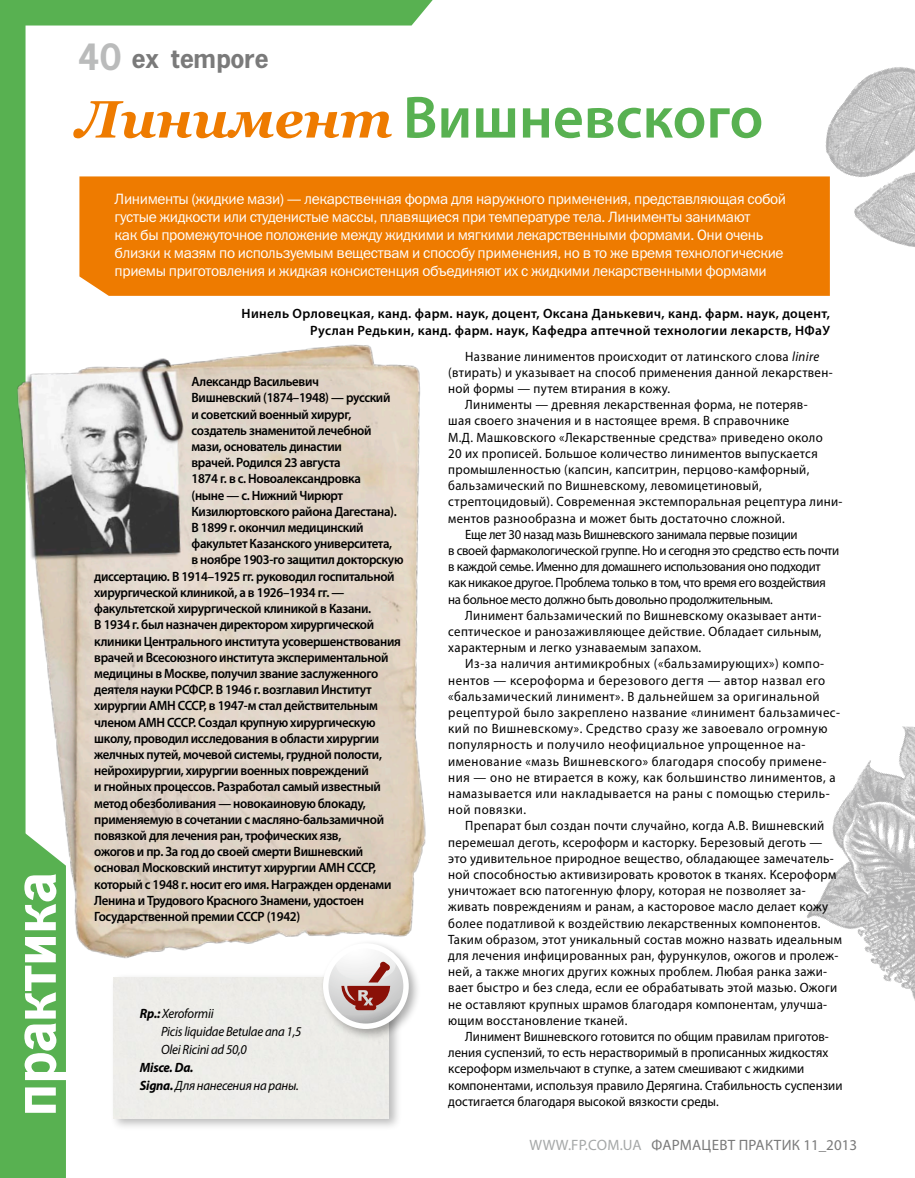
<style>
.page{position:relative;width:915px;height:1178px;background:#fff}
.page>*{position:absolute;margin:0;border:0;box-sizing:border-box;transform-origin:0 0}
.t1{font:700 63px "News Paper C";color:#fff}
.t2{font:600 60px "Myriad Pro";color:#58b151}
.t3{font:700 39px "News Paper C";color:#babbbb}
.t4{font:700 28.5px "News Paper C";color:#7a7a7a}
.t5{font:15px/18px "Franklin Gothic Book ITC";letter-spacing:-.025em;color:#fff}
.t6{font:15px "Myriad Pro";letter-spacing:.02em;color:#7a7a7a}
.t7{font:13.5px "Myriad Pro";letter-spacing:.025em;color:#000;scale:.95 1}
.t8{font:600 13.5px/16.2px "Myriad Pro";letter-spacing:-.025em;color:#000;scale:.95 1}
.t9{font:13.5px "Myriad Pro";letter-spacing:-.025em;color:#000;scale:.95 1}
.t10{font:13.5px "Myriad Pro";color:#000;scale:.95 1}
.t11{font:600 13.5px/16.2px "Myriad Pro";letter-spacing:.025em;color:#000;text-align:right}
.t12{font:italic 13.5px/18px "Myriad Pro";letter-spacing:-.02em;color:#000;scale:.95 1}
.s1{font-family:"Georgia";font-weight:700;font-style:italic;font-size:52.5px;color:#ee7b00}
.s2{font-weight:700}
.s3{font-style:italic}
.s4{color:#a5a8a8}
</style>
<div class="page">
<svg style="left:0;top:0;width:433px;height:1178px"></svg>
<img style="left:806px;top:726px;width:108px;height:272px">
<img style="left:825px;top:67px;width:89px;height:222px">
<div style="left:79px;top:176px;width:750px;height:120px;background:#ee7b00"></div>
<img style="left:9px;top:334px;width:424px;height:646px">
<div style="left:109px;top:973px;width:292px;height:158px;background:#000;opacity:.27"></div>
<div style="left:114px;top:977px;width:275px;height:141px;background:#edede9"></div>
<div style="left:318px;top:939px;width:103px;height:102px;background:#000;opacity:.33"></div>
<svg style="left:325px;top:946px;width:81px;height:80px"></svg>
<div style="left:323px;top:943px;width:85px;height:86px;border:5px solid #fff;border-radius:50%"></div>
<h3 class="t3" style="left:77px;top:36px;width:47px">40</h3>
<h3 class="t4" style="left:132px;top:44px;width:138px">ex tempore</h3>
<h2 class="t2" style="left:77px;top:79px;width:688px"><span class="s1">Линимент</span> Вишневского</h2>
<p class="t5" style="left:115px;top:189px;width:672px">Линименты (жидкие мази) — лекарственная форма для наружного применения, представляющая собой густые жидкости или студенистые массы, плавящиеся при температуре тела. Линименты занимают<br>как бы промежуточное положение между жидкими и мягкими лекарственными формами. Они очень близки к мазям по используемым веществам и способу применения, но в то же время технологические приемы приготовления и жидкая консистенция объединяют их с жидкими лекарственными формами</p>
<h1 class="t1" style="left:1px;top:1116px;width:245px;rotate:-90deg">практика</h1>
<p class="t11" style="left:241px;top:305px;width:589px">Нинель Орловецкая, канд. фарм. наук, доцент, Оксана Данькевич, канд. фарм. наук, доцент,<br>Руслан Редькин, канд. фарм. наук, Кафедра аптечной технологии лекарств, НФаУ</p>
<p class="t8" style="left:191px;top:373px;width:136px">Александр Васильевич</p>
<p class="t8" style="left:191px;top:389px;width:211px">Вишневский (1874–1948) — русский</p>
<p class="t8" style="left:191px;top:406px;width:170px">и советский военный хирург,</p>
<p class="t8" style="left:191px;top:422px;width:191px">создатель знаменитой лечебной</p>
<p class="t8" style="left:191px;top:438px;width:160px">мази, основатель династии</p>
<p class="t8" style="left:191px;top:454px;width:158px">врачей. Родился 23 августа</p>
<p class="t8" style="left:191px;top:470px;width:180px">1874 г. в с. Н овоалександровка</p>
<p class="t8" style="left:191px;top:487px;width:161px">(ныне — с. Нижний Чирюрт</p>
<p class="t8" style="left:191px;top:503px;width:217px">Кизилюртовского района Дагестана).</p>
<p class="t8" style="left:191px;top:519px;width:182px">В 1899 г. окончил медицинский</p>
<p class="t8" style="left:191px;top:535px;width:213px">факультет Казанского университета,</p>
<p class="t8" style="left:191px;top:551px;width:225px">в ноябре 1903-го защитил докторскую</p>
<p class="t8" style="left:94px;top:568px;width:317px">диссертацию. В 1914–1925 гг. руководил госпитальной</p>
<p class="t8" style="left:94px;top:584px;width:264px">хирургической клиникой, а в 1926–1934 гг. —</p>
<p class="t8" style="left:94px;top:600px;width:293px">факультетской хирургической клиникой в Казани.</p>
<p class="t8" style="left:94px;top:616px;width:296px">В 1934 г. был назначен директором хирургической</p>
<p class="t8" style="left:94px;top:632px;width:324px">клиники Центрального института усовершенствования</p>
<p class="t8" style="left:94px;top:649px;width:311px">врачей и Всесоюзного института экспериментальной</p>
<p class="t8" style="left:94px;top:665px;width:300px">медицины в Москве, получил звание заслуженного</p>
<p class="t8" style="left:94px;top:681px;width:293px">деятеля науки РСФСР. В 1946 г. возглавил Институт</p>
<p class="t8" style="left:94px;top:697px;width:68px">хирургии АМН</p>
<p class="t8" style="left:178px;top:697px;width:212px">СССР, в 1947-м стал действительным</p>
<p class="t8" style="left:94px;top:713px;width:57px">членом АМН</p>
<p class="t8" style="left:94px;top:713px;width:306px;text-indent:73px">СССР. Создал крупную хирургическую школу, проводил исследования в области хирургии желчных путей, мочевой системы, грудной полости, нейрохирургии, хирургии военных повреждений<br>и гнойных процессов. Разработал самый известный метод обезболивания — новокаиновую блокаду, применяемую в сочетании с масляно-бальзамичной повязкой для лечения ран, трофических язв, ожогов и пр. За год до своей смерти Вишневский основал Московский институт хирургии АМН</p>
<p class="t8" style="left:94px;top:859px;width:314px;text-indent:253px">СССР, который с 1948 г. носит его имя. Награжден орденами Ленина и Трудового Красного Знамени, удостоен Государственной премии СССР (1942)</p>
<p class="t12" style="left:161px;top:1004px;width:149px;text-indent:-21px"><span class="s2">Rp.:</span> Xeroformii<br>Picis liquidae Betulae ana 1,5<br>Olei Ricini ad 50,0</p>
<p class="t12" style="left:140px;top:1058px;width:169px"><span class="s2">Misce. Da.<br>Signa.</span> Для нанесения на раны.</p>
<p class="t7" style="left:465px;top:348px;width:374px">НАЗВАНИЕ ЛИНИМЕНТОВ ПРОИСХОДИТ ОТ ЛАТИНСКОГО СЛОВА <span class="s3">linire</span></p>
<p class="t7" style="left:448px;top:364px;width:406px">(ВТИРАТЬ) И УКАЗЫВАЕТ НА СПОСОБ ПРИМЕНЕНИЯ ДАННОЙ ЛЕКАРСТВЕН-</p>
<p class="t7" style="left:448px;top:380px;width:235px">НОЙ ФОРМЫ — ПУТЕМ ВТИРАНИЯ В КОЖУ.</p>
<p class="t7" style="left:465px;top:396px;width:362px">ЛИНИМЕНТЫ — ДРЕВНЯЯ ЛЕКАРСТВЕННАЯ ФОРМА, НЕ ПОТЕРЯВ-</p>
<p class="t7" style="left:448px;top:412px;width:360px">ШАЯ СВОЕГО ЗНАЧЕНИЯ И В НАСТОЯЩЕЕ ВРЕМЯ. В СПРАВОЧНИКЕ</p>
<p class="t7" style="left:448px;top:429px;width:395px">М.Д. МАШКОВСКОГО «ЛЕКАРСТВЕННЫЕ СРЕДСТВА» ПРИВЕДЕНО ОКОЛО</p>
<p class="t7" style="left:448px;top:445px;width:390px">20 ИХ ПРОПИСЕЙ. БОЛЬШОЕ КОЛИЧЕСТВО ЛИНИМЕНТОВ ВЫПУСКАЕТСЯ</p>
<p class="t7" style="left:448px;top:461px;width:381px">ПРОМЫШЛЕННОСТЬЮ (КАПСИН, КАПСИТРИН, ПЕРЦОВО-КАМФОРНЫЙ,</p>
<p class="t7" style="left:448px;top:477px;width:331px">БАЛЬЗАМИЧЕСКИЙ ПО ВИШНЕВСКОМУ, ЛЕВОМИЦЕТИНОВЫЙ,</p>
<p class="t7" style="left:448px;top:493px;width:416px">СТРЕПТОЦИДОВЫЙ). СОВРЕМЕННАЯ ЭКСТЕМПОРАЛЬНАЯ РЕЦЕПТУРА ЛИНИ-</p>
<p class="t7" style="left:448px;top:510px;width:355px">МЕНТОВ РАЗНООБРАЗНА И МОЖЕТ БЫТЬ ДОСТАТОЧНО СЛОЖНОЙ.</p>
<p class="t9" style="left:465px;top:526px;width:351px">ЕЩЕ ЛЕТ 30 НАЗАД МАЗЬ ВИШНЕВСКОГО ЗАНИМАЛА ПЕРВЫЕ ПОЗИЦИИ</p>
<p class="t9" style="left:448px;top:542px;width:413px">В СВОЕЙ ФАРМАКОЛОГИЧЕСКОЙ ГРУППЕ. НО И СЕГОДНЯ ЭТО СРЕДСТВО ЕСТЬ ПОЧТИ</p>
<p class="t9" style="left:448px;top:558px;width:393px">В КАЖДОЙ СЕМЬЕ. ИМЕННО ДЛЯ ДОМАШНЕГО ИСПОЛЬЗОВАНИЯ ОНО ПОДХОДИТ</p>
<p class="t9" style="left:448px;top:574px;width:398px">КАК НИКАКОЕ ДРУГОЕ. ПРОБЛЕМА ТОЛЬКО В ТОМ, ЧТО ВРЕМЯ ЕГО ВОЗДЕЙСТВИЯ</p>
<p class="t9" style="left:448px;top:591px;width:343px">НА БОЛЬНОЕ МЕСТО ДОЛЖНО БЫТЬ ДОВОЛЬНО ПРОДОЛЖИТЕЛЬНЫМ.</p>
<p class="t7" style="left:465px;top:607px;width:376px">ЛИНИМЕНТ БАЛЬЗАМИЧЕСКИЙ ПО ВИШНЕВСКОМУ ОКАЗЫВАЕТ АНТИ-</p>
<p class="t7" style="left:448px;top:623px;width:394px">СЕПТИЧЕСКОЕ И РАНОЗАЖИВЛЯЮЩЕЕ ДЕЙСТВИЕ. ОБЛАДАЕТ СИЛЬНЫМ,</p>
<p class="t7" style="left:448px;top:639px;width:268px">ХАРАКТЕРНЫМ И ЛЕГКО УЗНАВАЕМЫМ ЗАПАХОМ.</p>
<p class="t7" style="left:465px;top:655px;width:378px">И З-ЗА НАЛИЧИЯ АНТИМИКРОБНЫХ («БАЛЬЗАМИРУЮЩИХ») КОМПО-</p>
<p class="t7" style="left:448px;top:672px;width:398px">НЕНТОВ — КСЕРОФОРМА И БЕРЕЗОВОГО ДЕГТЯ — АВТОР НАЗВАЛ ЕГО</p>
<p class="t7" style="left:448px;top:688px;width:392px">«БАЛЬЗАМИЧЕСКИЙ ЛИНИМЕНТ». В ДАЛЬНЕЙШЕМ ЗА ОРИГИНАЛЬНОЙ</p>
<p class="t7" style="left:448px;top:704px;width:414px">РЕЦЕПТУРОЙ БЫЛО ЗАКРЕПЛЕНО НАЗВАНИЕ «ЛИНИМЕНТ БАЛЬЗАМИЧЕС-</p>
<p class="t7" style="left:448px;top:720px;width:400px">КИЙ ПО ВИШНЕВСКОМУ». СРЕДСТВО СРАЗУ ЖЕ ЗАВОЕВАЛО ОГРОМНУЮ</p>
<p class="t7" style="left:448px;top:736px;width:377px">ПОПУЛЯРНОСТЬ И ПОЛУЧИЛО НЕОФИЦИАЛЬНОЕ УПРОЩЕННОЕ НА-</p>
<p class="t7" style="left:448px;top:753px;width:399px">ИМЕНОВАНИЕ «МАЗЬ ВИШНЕВСКОГО» БЛАГОДАРЯ СПОСОБУ ПРИМЕНЕ-</p>
<p class="t7" style="left:448px;top:769px;width:409px">НИЯ — ОНО НЕ ВТИРАЕТСЯ В КОЖУ, КАК БОЛЬШИНСТВО ЛИНИМЕНТОВ, А</p>
<p class="t7" style="left:448px;top:785px;width:403px">НАМАЗЫВАЕТСЯ ИЛИ НАКЛАДЫВАЕТСЯ НА РАНЫ С ПОМОЩЬЮ СТЕРИЛЬ-</p>
<p class="t7" style="left:448px;top:801px;width:83px">НОЙ ПОВЯЗКИ.</p>
<p class="t7" style="left:465px;top:817px;width:379px">ПРЕПАРАТ БЫЛ СОЗДАН ПОЧТИ СЛУЧАЙНО, КОГДА А.В. ВИШНЕВСКИЙ</p>
<p class="t7" style="left:448px;top:834px;width:395px">ПЕРЕМЕШАЛ ДЕГОТЬ, КСЕРОФОРМ И КАСТОРКУ. БЕРЕЗОВЫЙ ДЕГОТЬ —</p>
<p class="t7" style="left:448px;top:850px;width:407px">ЭТО УДИВИТЕЛЬНОЕ ПРИРОДНОЕ ВЕЩЕСТВО, ОБЛАДАЮЩЕЕ ЗАМЕЧАТЕЛЬ-</p>
<p class="t7" style="left:448px;top:866px;width:410px">НОЙ СПОСОБНОСТЬЮ АКТИВИЗИРОВАТЬ КРОВОТОК В ТКАНЯХ. КСЕРОФОРМ</p>
<p class="t7" style="left:448px;top:882px;width:377px">УНИЧТОЖАЕТ ВСЮ ПАТОГЕННУЮ ФЛОРУ, КОТОРАЯ НЕ ПОЗВОЛЯЕТ ЗА-</p>
<p class="t7" style="left:448px;top:898px;width:401px">ЖИВАТЬ ПОВРЕЖДЕНИЯМ И РАНАМ, А КАСТОРОВОЕ МАСЛО ДЕЛАЕТ КОЖУ</p>
<p class="t7" style="left:448px;top:915px;width:393px">БОЛЕЕ ПОДАТЛИВОЙ К ВОЗДЕЙСТВИЮ ЛЕКАРСТВЕННЫХ КОМПОНЕНТОВ.</p>
<p class="t7" style="left:448px;top:931px;width:415px">ТАКИМ ОБРАЗОМ, ЭТОТ УНИКАЛЬНЫЙ СОСТАВ МОЖНО НАЗВАТЬ ИДЕАЛЬНЫМ</p>
<p class="t7" style="left:448px;top:947px;width:412px">ДЛЯ ЛЕЧЕНИЯ ИНФИЦИРОВАННЫХ РАН, ФУРУНКУЛОВ, ОЖОГОВ И ПРОЛЕЖ-</p>
<p class="t7" style="left:448px;top:963px;width:399px">НЕЙ, А ТАКЖЕ МНОГИХ ДРУГИХ КОЖНЫХ ПРОБЛЕМ. ЛЮБАЯ РАНКА ЗАЖИ-</p>
<p class="t7" style="left:448px;top:979px;width:411px">ВАЕТ БЫСТРО И БЕЗ СЛЕДА, ЕСЛИ ЕЕ ОБРАБАТЫВАТЬ ЭТОЙ МАЗЬЮ. ОЖОГИ</p>
<p class="t7" style="left:448px;top:996px;width:399px">НЕ ОСТАВЛЯЮТ КРУПНЫХ ШРАМОВ БЛАГОДАРЯ КОМПОНЕНТАМ, УЛУЧША-</p>
<p class="t7" style="left:448px;top:1012px;width:190px">ЮЩИМ ВОССТАНОВЛЕНИЕ ТКАНЕЙ.</p>
<p class="t10" style="left:465px;top:1028px;width:384px">ЛИНИМЕНТ ВИШНЕВСКОГО ГОТОВИТСЯ ПО ОБЩИМ ПРАВИЛАМ ПРИГОТОВ-</p>
<p class="t10" style="left:448px;top:1044px;width:401px">ЛЕНИЯ СУСПЕНЗИЙ, ТО ЕСТЬ НЕРАСТВОРИМЫЙ В ПРОПИСАННЫХ ЖИДКОСТЯХ</p>
<p class="t10" style="left:448px;top:1060px;width:376px">КСЕРОФОРМ ИЗМЕЛЬЧАЮТ В СТУПКЕ, А ЗАТЕМ СМЕШИВАЮТ С ЖИДКИМИ</p>
<p class="t10" style="left:448px;top:1077px;width:416px">КОМПОНЕНТАМИ, ИСПОЛЬЗУЯ ПРАВИЛО ДЕРЯГИНА. СТАБИЛЬНОСТЬ СУСПЕНЗИИ</p>
<p class="t10" style="left:448px;top:1093px;width:286px">ДОСТИГАЕТСЯ БЛАГОДАРЯ ВЫСОКОЙ ВЯЗКОСТИ СРЕДЫ.</p>
<p class="t6" style="left:529px;top:1135px;width:329px"><span class="s4">WWW.FP.COM.UA</span> ФАРМАЦЕВТ ПРАКТИК 11_2013</p>
</div>
